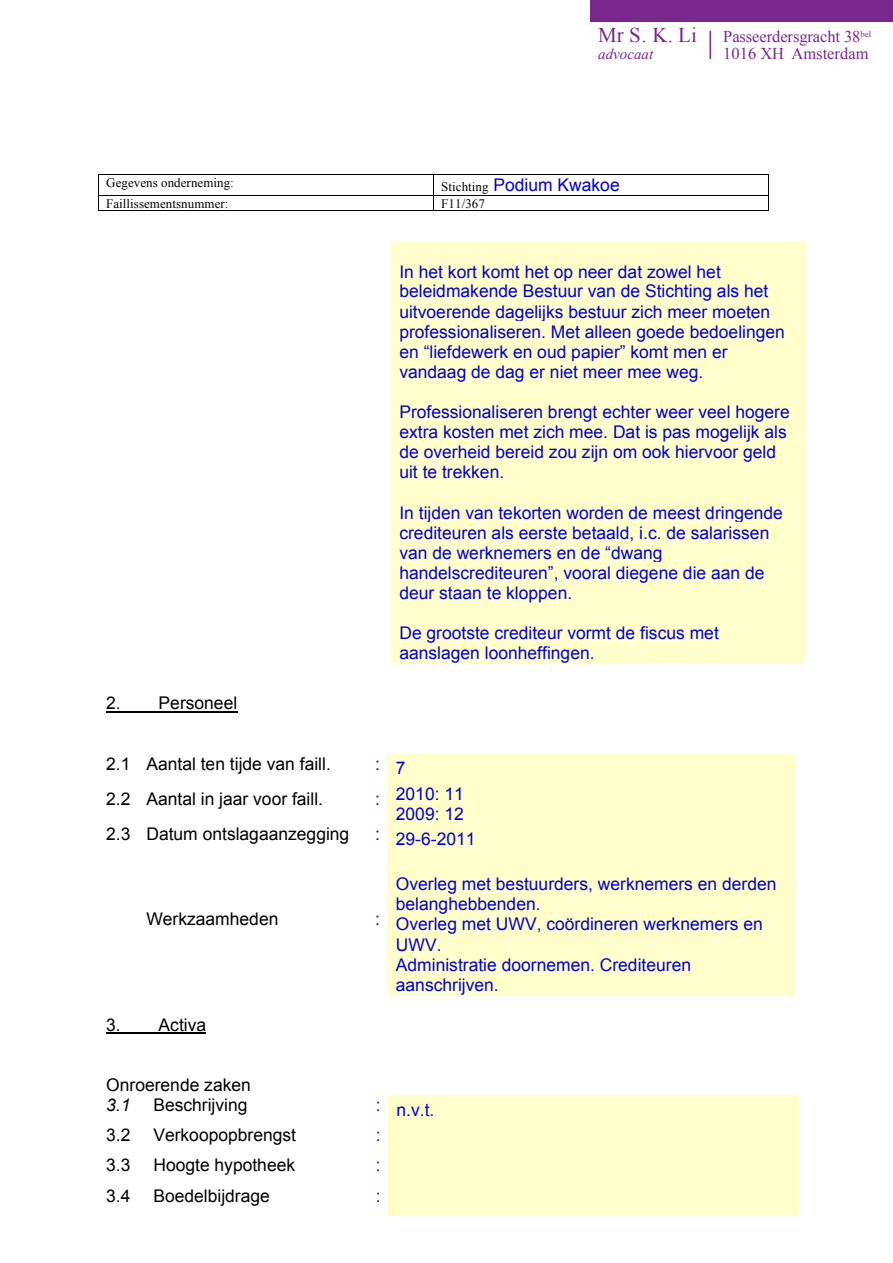
<style>
.page{position:relative;width:893px;height:1263px;background:#fff}
.page>*{position:absolute;margin:0;border:0;box-sizing:border-box;transform-origin:0 0}
.t1{font:21px "Times New Roman";color:#77278d}
.t2{font:17.4px/20.1px "Arial";color:#00c}
.t3{font:17.4px/20.2px "Arial";color:#000}
.t4{font:16.5px "Times New Roman";letter-spacing:-.005em;color:#77278d}
.t5{font:italic 15px "Times New Roman";color:#77278d}
.t6{font:12.9px "Times New Roman";letter-spacing:.005em;color:#000}
.s1{font-family:"Times New Roman";font-size:12.9px;color:#000}
.s2{font-style:italic}
</style>
<div class="page">
<hr style="left:709px;top:31px;width:2px;height:28px;background:#77278d">
<div style="left:590px;top:0;width:303px;height:21px;background:#77278d"></div>
<hr style="left:99px;top:174px;width:334px;height:1px;background:#000">
<hr style="left:434px;top:174px;width:334px;height:1px;background:#000">
<hr style="left:99px;top:195px;width:334px;height:1px;background:#000">
<hr style="left:434px;top:195px;width:334px;height:1px;background:#000">
<svg style="left:98px;top:174px;width:1px;height:37px"></svg>
<hr style="left:99px;top:210px;width:334px;height:1px;background:#000">
<svg style="left:433px;top:174px;width:1px;height:37px"></svg>
<hr style="left:434px;top:210px;width:334px;height:1px;background:#000">
<svg style="left:768px;top:174px;width:1px;height:37px"></svg>
<div style="left:391px;top:241px;width:414px;height:422px;background:#ffc"></div>
<hr style="left:106px;top:711px;width:131px;height:2px;background:#000">
<div style="left:387px;top:753px;width:408px;height:30px;background:#ffc"></div>
<div style="left:387px;top:784px;width:408px;height:40px;background:#ffc"></div>
<div style="left:387px;top:824px;width:408px;height:30px;background:#ffc"></div>
<div style="left:387px;top:854px;width:408px;height:140px;background:#ffc"></div>
<hr style="left:106px;top:1033px;width:100px;height:1px;background:#000">
<div style="left:388px;top:1095px;width:411px;height:30px;background:#ffc"></div>
<div style="left:388px;top:1125px;width:411px;height:30px;background:#ffc"></div>
<div style="left:388px;top:1155px;width:411px;height:30px;background:#ffc"></div>
<div style="left:388px;top:1186px;width:411px;height:30px;background:#ffc"></div>
<p class="t1" style="left:598px;top:21px;width:100px">Mr S. K. Li</p>
<p class="t4" style="left:723px;top:25px;width:149px">Passeerdersgracht 38<sup>bel</sup></p>
<p class="t5" style="left:598px;top:44px;width:56px">advocaat</p>
<p class="t4" style="left:723px;top:42px;width:147px">1016 XH Amsterdam</p>
<p class="t6" style="left:106px;top:174px;width:129px">Gegevens onderneming:</p>
<p class="t2" style="left:441px;top:175px;width:180px"><span class="s1">Stichting</span> Podium Kwakoe</p>
<p class="t6" style="left:106px;top:195px;width:124px">Faillissementsnummer:</p>
<p class="t6" style="left:441px;top:195px;width:45px">F11/367</p>
<p class="t3" style="left:106px;top:693px;width:133px">2. Personeel</p>
<p class="t2" style="left:399px;top:262px;width:387px">In het kort komt het op neer dat zowel het beleidmakende Bestuur van de Stichting als het uitvoerende dagelijks bestuur zich meer moeten professionaliseren. Met alleen goede bedoelingen en “liefdewerk en oud papier” komt men er vandaag de dag er niet meer mee weg.</p>
<p class="t2" style="left:399px;top:402px;width:392px">Professionaliseren brengt echter weer veel hogere extra kosten met zich mee. Dat is pas mogelijk als de overheid bereid zou zijn om ook hiervoor geld uit te trekken.</p>
<p class="t2" style="left:399px;top:503px;width:385px">In tijden van tekorten worden de meest dringende crediteuren als eerste betaald, i.c. de salarissen van de werknemers en de “dwang handelscrediteuren”, vooral diegene die aan de deur staan te kloppen.</p>
<p class="t2" style="left:399px;top:623px;width:321px">De grootste crediteur vormt de fiscus met aanslagen loonheffingen.</p>
<p class="t3" style="left:106px;top:753px;width:226px">2.1 Aantal ten tijde van faill.</p>
<p class="t2" style="left:375px;top:756px;width:32px">: 7</p>
<p class="t3" style="left:106px;top:789px;width:218px">2.2 Aantal in jaar voor faill.</p>
<p class="t2" style="left:375px;top:784px;width:90px;text-align:right">: 2010: 11<br>2009: 12</p>
<p class="t3" style="left:106px;top:824px;width:245px">2.3 Datum ontslagaanzegging</p>
<p class="t2" style="left:375px;top:829px;width:102px">: 29-6-2011</p>
<p class="t3" style="left:146px;top:909px;width:134px">Werkzaamheden</p>
<p class="t2" style="left:375px;top:909px;width:6px">:</p>
<p class="t3" style="left:106px;top:1015px;width:101px">3. Activa</p>
<p class="t2" style="left:396px;top:874px;width:382px">Overleg met bestuurders, werknemers en derden belanghebbenden.<br>Overleg met UWV, coördineren werknemers en<br>UWV.<br>Administratie doornemen. Crediteuren aanschrijven.</p>
<p class="t3" style="left:106px;top:1075px;width:146px">Onroerende zaken<br><span class="s2">3.1</span></p>
<p class="t3" style="left:153px;top:1095px;width:96px">Beschrijving</p>
<p class="t2" style="left:376px;top:1100px;width:60px">: n.v.t.</p>
<p class="t3" style="left:106px;top:1125px;width:26px">3.2</p>
<p class="t3" style="left:153px;top:1125px;width:144px">Verkoopopbrengst</p>
<p class="t2" style="left:376px;top:1125px;width:6px">:</p>
<p class="t3" style="left:106px;top:1155px;width:26px">3.3</p>
<p class="t3" style="left:153px;top:1155px;width:143px">Hoogte hypotheek</p>
<p class="t2" style="left:376px;top:1155px;width:6px">:</p>
<p class="t3" style="left:106px;top:1186px;width:26px">3.4</p>
<p class="t3" style="left:153px;top:1186px;width:118px">Boedelbijdrage</p>
<p class="t2" style="left:376px;top:1186px;width:6px">:</p>
</div>
